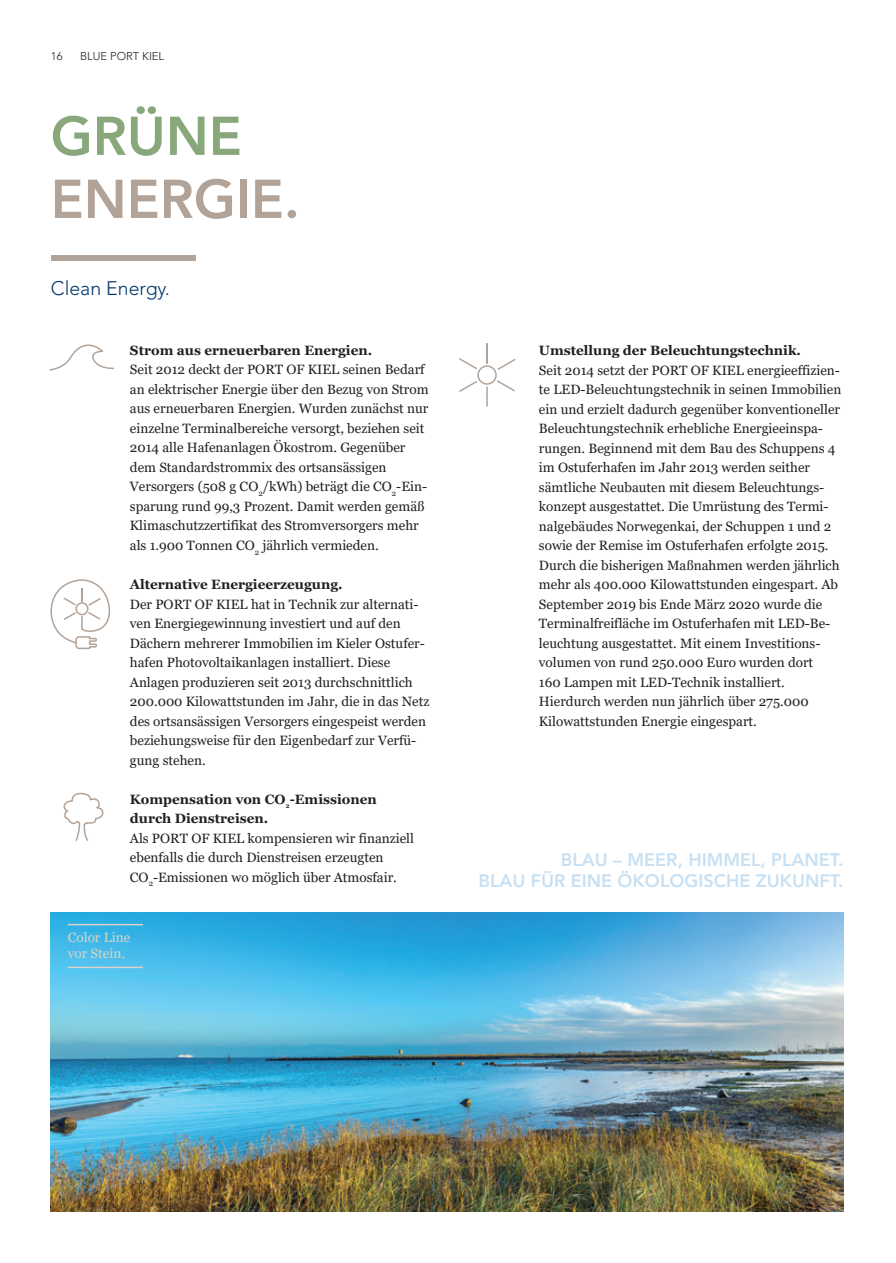
<style>
.page{position:relative;width:896px;height:1263px;background:#fff}
.page>*{position:absolute;margin:0;border:0;box-sizing:border-box;transform-origin:0 0}
.t1{font:800 54px "Avenir LT Std";color:#b2a398}
.t2{font:800 54px "Avenir LT Std";color:#88a87b}
.t3{font:300 19.5px "Avenir LT Std";color:#00376b}
.t4{font:800 18px/21.6px "Avenir LT Std";color:#c7e0f3;text-align:right}
.t5{font:13.5px/19.5px "Georgia";color:#231f20}
.t6{font:700 13.5px/19.5px "Georgia";color:#231f20}
.t7{font:13.5px/16.2px "Georgia";color:#dcd2c6}
.t8{font:300 11.25px "Avenir LT Std";color:#231f20}
</style>
<div class="page">
<div style="left:51px;top:255px;width:145px;height:6px;background:#b2a398"></div>
<svg style="left:486px;top:387px;width:1px;height:19px"></svg>
<div style="left:477px;top:365px;width:19px;height:20px;border:2px solid #b2a398;border-radius:50%"></div>
<svg style="left:459px;top:381px;width:18px;height:11px"></svg>
<svg style="left:486px;top:344px;width:1px;height:19px"></svg>
<svg style="left:495px;top:379px;width:20px;height:13px"></svg>
<svg style="left:459px;top:358px;width:18px;height:12px"></svg>
<svg style="left:497px;top:359px;width:19px;height:11px"></svg>
<svg style="left:63px;top:792px;width:41px;height:49px"></svg>
<svg style="left:50px;top:579px;width:61px;height:71px"></svg>
<svg style="left:49px;top:344px;width:65px;height:27px"></svg>
<img style="left:51px;top:912px;width:792px;height:299px">
<hr style="left:68px;top:924px;width:75px;height:1px;background:#dcd2c6">
<hr style="left:68px;top:966px;width:75px;height:2px;background:#dcd2c6">
<p class="t8" style="left:51px;top:49px;width:13px">16</p>
<p class="t8" style="left:80px;top:49px;width:85px">BLUE PORT KIEL</p>
<h1 class="t2" style="left:51px;top:104px;width:192px">GRÜNE</h1>
<h1 class="t1" style="left:51px;top:167px;width:250px">ENERGIE.</h1>
<h2 class="t3" style="left:51px;top:277px;width:120px">Clean Energy.</h2>
<p class="t6" style="left:130px;top:340px;width:244px">Strom aus erneuerbaren Energien.</p>
<p class="t5" style="left:130px;top:360px;width:300px">Seit 2012 deckt der PORT OF KIEL seinen Bedarf an elektrischer Energie über den Bezug von Strom aus erneuerbaren Energien. Wurden zunächst nur einzelne Terminalbereiche versorgt, beziehen seit 2014 alle Hafenanlagen Ökostrom. Gegenüber dem Standardstrommix des ortsansässigen Versorgers (508 g CO<sub>2</sub>/kWh) beträgt die CO<sub>2</sub>-Ein&shy;sparung rund 99,3 Prozent. Damit werden gemäß Klimaschutzzertifikat des Stromversorgers mehr als 1.900 Tonnen CO<sub>2</sub> jährlich vermieden.</p>
<p class="t6" style="left:130px;top:574px;width:214px">Alternative Energieerzeugung.</p>
<p class="t5" style="left:130px;top:594px;width:301px">Der PORT OF KIEL hat in Technik zur alternati&shy;ven Energiegewinnung investiert und auf den Dächern mehrerer Immobilien im Kieler Ostufer&shy;hafen Photovoltaikanlagen installiert. Diese Anlagen produzieren seit 2013 durchschnittlich 200.000 Kilowattstunden im Jahr, die in das Netz des ortsansässigen Versorgers eingespeist werden beziehungsweise für den Eigenbedarf zur Verfü&shy;gung stehen.</p>
<p class="t6" style="left:130px;top:789px;width:248px">Kompensation von CO<sub>₂</sub>-Emissionen durch Dienstreisen.</p>
<p class="t5" style="left:130px;top:828px;width:285px">Als PORT OF KIEL kompensieren wir finanziell ebenfalls die durch Dienstreisen erzeugten<br>CO<sub>2</sub>-Emissionen wo möglich über Atmosfair.</p>
<p class="t7" style="left:68px;top:929px;width:64px">Color Line vor Stein.</p>
<p class="t6" style="left:538px;top:341px;width:263px">Umstellung der Beleuchtungstechnik.</p>
<p class="t5" style="left:538px;top:361px;width:304px">Seit 2014 setzt der PORT OF KIEL energieeffizien&shy;te LED-Beleuchtungstechnik in seinen Immobilien ein und erzielt dadurch gegenüber konventioneller Beleuchtungstechnik erhebliche Energieeinspa&shy;rungen. Beginnend mit dem Bau des Schuppens 4 im Ostuferhafen im Jahr 2013 werden seither sämtliche Neubauten mit diesem Beleuchtungs&shy;konzept ausgestattet. Die Umrüstung des Termi&shy;nalgebäudes Norwegenkai, der Schuppen 1 und 2 sowie der Remise im Ostuferhafen erfolgte 2015.<br>Durch die bisherigen Maßnahmen werden jährlich mehr als 400.000 Kilowattstunden eingespart. Ab September 2019 bis Ende März 2020 wurde die Terminalfreifläche im Ostuferhafen mit LED-Be&shy;leuchtung ausgestattet. Mit einem Investitions&shy;volumen von rund 250.000 Euro wurden dort<br>160 Lampen mit LED-Technik installiert.<br>Hierdurch werden nun jährlich über 275.000<br>Kilowattstunden Energie eingespart.</p>
<h3 class="t4" style="left:478px;top:848px;width:366px">BLAU – MEER, HIMMEL, PLANET.<br>BLAU FÜR EINE ÖKOLOGISCHE ZUKUNFT.</h3>
</div>
